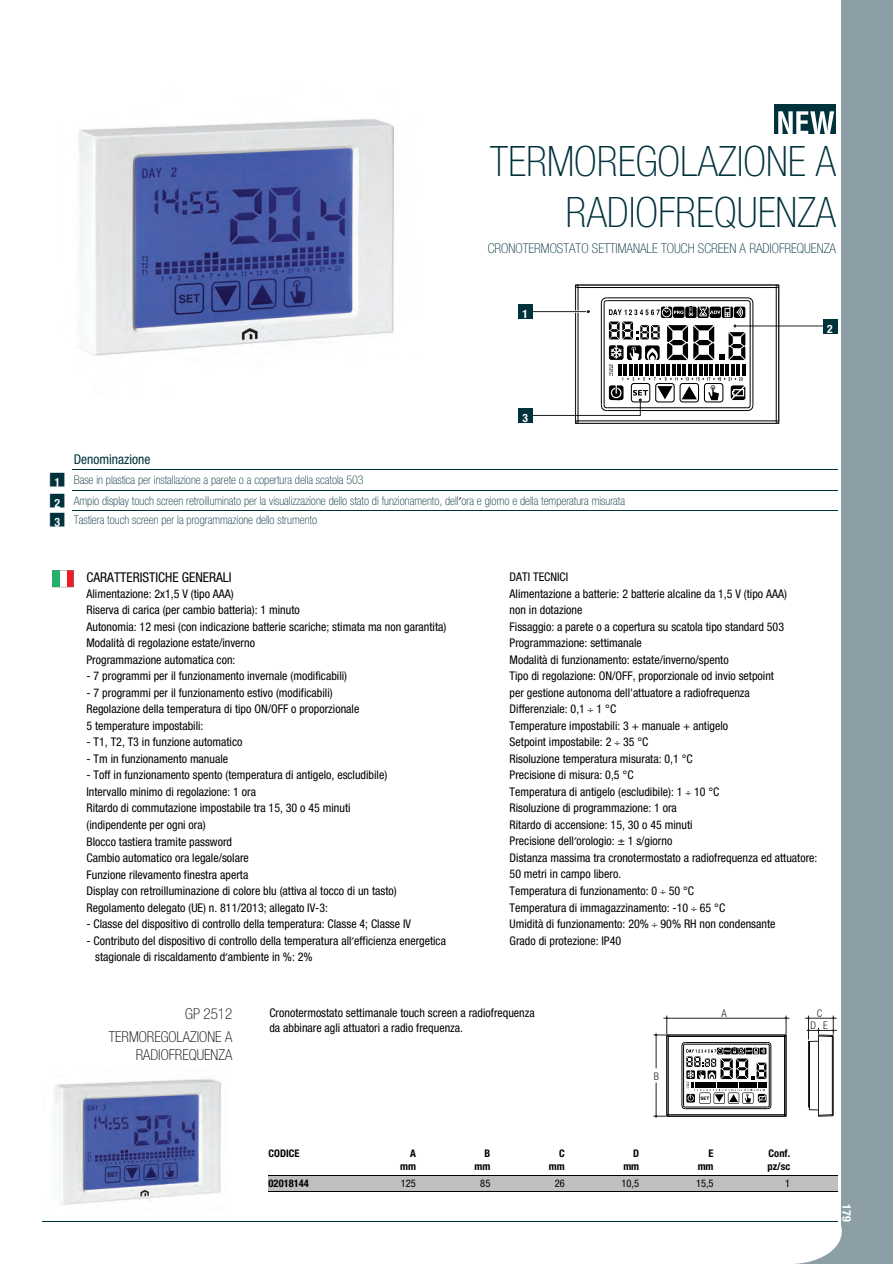
<style>
.page{position:relative;width:893px;height:1264px;background:#fff}
.page>*{position:absolute;margin:0;border:0;box-sizing:border-box;transform-origin:0 0}
.t1{font:100 condensed 42px/51px "Helvetica Neue LT Std";color:#00323c;text-align:right}
.t2{font:100 condensed 15px/22.5px "Helvetica Neue LT Std";color:#000;text-align:right}
.t3{font:100 condensed 13.5px "Helvetica Neue LT Std";color:#00323c}
.t4{font:condensed 13.5px "Helvetica Neue LT Std";color:#000}
.t5{font:condensed 13.5px "Helvetica Neue LT Std";color:#00323c}
.t6{font:condensed 12px/16.5px "Helvetica Neue LT Std";color:#000}
.t7{font:100 condensed 12px/21px "Helvetica Neue LT Std";color:#00323c}
.t8{font:700 condensed 12px "Helvetica Neue LT Std";color:#fff}
.t9{font:700 condensed 11.55px "Helvetica Neue";color:#fff}
.t10{font:700 condensed 10.5px/12.8px "Helvetica Neue LT Std";color:#000;text-align:right}
.t11{font:condensed 10.5px "Helvetica Neue LT Std";color:#000}
.t12{font:300 condensed 10.5px "Helvetica Neue";color:#231f20}
.s1{font-family:"Emmeti";font-weight:700;font-stretch:normal}
</style>
<div class="page">
<div style="left:842px;top:0;width:51px;height:1263px;background:#8c9ea6"></div>
<svg style="left:804px;top:1198px;width:38px;height:65px"></svg>
<hr style="left:72px;top:469px;width:766px;height:1px;background:#00323c">
<hr style="left:72px;top:490px;width:766px;height:1px;background:#00323c">
<hr style="left:72px;top:510px;width:766px;height:1px;background:#00323c">
<img style="left:78px;top:119px;width:316px;height:237px">
<div style="left:774px;top:105px;width:62px;height:29px;background:#00323c"></div>
<svg style="left:778px;top:111px;width:56px;height:23px"></svg>
<hr style="left:735px;top:325px;width:88px;height:1px;background:#231f20">
<div style="left:823px;top:319px;width:14px;height:14px;background:#00323c"></div>
<hr style="left:578px;top:287px;width:1px;height:134px;background:#000001">
<hr style="left:578px;top:420px;width:200px;height:1px;background:#000001">
<hr style="left:607px;top:297px;width:140px;height:1px;background:#000001">
<hr style="left:753px;top:304px;width:1px;height:100px;background:#000001">
<hr style="left:776px;top:287px;width:1px;height:135px;background:#000001">
<div style="left:575px;top:284px;width:204px;height:140px;border:1px solid #231f20"></div>
<hr style="left:576px;top:287px;width:202px;height:1px;background:#000001">
<hr style="left:577px;top:285px;width:200px;height:1px;background:#231f20">
<div style="left:518px;top:304px;width:14px;height:14px;background:#00323c"></div>
<svg style="left:529px;top:298px;width:224px;height:125px"></svg>
<div style="left:518px;top:408px;width:14px;height:14px;background:#00323c"></div>
<svg style="left:53px;top:570px;width:21px;height:17px"></svg>
<img style="left:54px;top:1078px;width:167px;height:127px">
<div style="left:268px;top:1175px;width:76px;height:16px;background:#bfbfbf"></div>
<div style="left:344px;top:1175px;width:73px;height:16px;background:#bfbfbf"></div>
<div style="left:417px;top:1175px;width:74px;height:16px;background:#bfbfbf"></div>
<div style="left:491px;top:1175px;width:75px;height:16px;background:#bfbfbf"></div>
<div style="left:566px;top:1175px;width:74px;height:16px;background:#bfbfbf"></div>
<div style="left:640px;top:1175px;width:74px;height:16px;background:#bfbfbf"></div>
<div style="left:714px;top:1175px;width:77px;height:16px;background:#bfbfbf"></div>
<div style="left:791px;top:1175px;width:47px;height:16px;background:#bfbfbf"></div>
<hr style="left:268px;top:1174px;width:570px;height:1px;background:#000">
<hr style="left:268px;top:1191px;width:570px;height:1px;background:#000">
<hr style="left:663px;top:1018px;width:126px;height:1px;background:#231f20">
<hr style="left:656px;top:1033px;width:1px;height:35px;background:#231f20">
<hr style="left:656px;top:1082px;width:1px;height:35px;background:#231f20">
<hr style="left:805px;top:1018px;width:32px;height:1px;background:#231f20">
<hr style="left:807px;top:1030px;width:30px;height:1px;background:#231f20">
<hr style="left:668px;top:1036px;width:1px;height:78px;background:#000001">
<hr style="left:771px;top:1046px;width:1px;height:59px;background:#000001">
<hr style="left:786px;top:1036px;width:1px;height:79px;background:#000001">
<div style="left:666px;top:1034px;width:120px;height:82px;border:1px solid #231f20"></div>
<hr style="left:668px;top:1115px;width:117px;height:1px;background:#000001">
<hr style="left:668px;top:1114px;width:117px;height:1px;background:#000001">
<hr style="left:685px;top:1108px;width:82px;height:1px;background:#000001">
<hr style="left:667px;top:1036px;width:118px;height:1px;background:#000001">
<hr style="left:668px;top:1034px;width:117px;height:1px;background:#231f20">
<svg style="left:682px;top:1042px;width:89px;height:66px"></svg>
<svg style="left:784px;top:1015px;width:3px;height:21px"></svg>
<svg style="left:653px;top:1114px;width:16px;height:3px"></svg>
<svg style="left:653px;top:1015px;width:16px;height:21px"></svg>
<svg style="left:807px;top:1015px;width:27px;height:101px"></svg>
<hr style="left:42px;top:1221px;width:796px;height:1px;background:#00323c">
<h1 class="t1" style="left:490px;top:140px;width:347px">TERMOREGOLAZIONE A<br>RADIOFREQUENZA</h1>
<p class="t3" style="left:488px;top:244px;width:350px">CRONOTERMOSTATO SETTIMANALE TOUCH SCREEN A RADIOFREQUENZA</p>
<p class="t9" style="left:523px;top:310px;width:7px">1</p>
<p class="t9" style="left:827px;top:325px;width:7px">2</p>
<p class="t9" style="left:523px;top:414px;width:7px">3</p>
<p class="t5" style="left:74px;top:454px;width:78px">Denominazione</p>
<p class="t7" style="left:50px;top:470px;width:576px"><span class="s1">1</span> Base in plastica per installazione a parete o a copertura della scatola 503<br><span class="s1">2</span> Ampio display touch screen retroilluminato per la visualizzazione dello stato di funzionamento, dell ora e giorno e della temperatura misurata</p>
<p class="t7" style="left:50px;top:510px;width:268px"><span class="s1">3</span> Tastiera touch screen per la programmazione dello strumento</p>
<p class="t4" style="left:87px;top:572px;width:147px">CARATTERISTICHE GENERALI</p>
<p class="t6" style="left:87px;top:586px;width:361px">Alimentazione: 2x1,5 V (tipo AAA)<br>Riserva di carica (per cambio batteria): 1 minuto<br>Autonomia: 12 mesi (con indicazione batterie scariche; stimata ma non garantita)<br>Modalità di regolazione estate/inverno<br>Programmazione automatica con:</p>
<p class="t6" style="left:87px;top:669px;width:262px">- 7 programmi per il funzionamento invernale (modificabili)</p>
<p class="t6" style="left:87px;top:685px;width:274px">- 7 programmi per il funzionamento estivo (modificabili)<br>Regolazione della temperatura di tipo ON/OFF o proporzionale<br>5 temperature impostabili:</p>
<p class="t6" style="left:87px;top:735px;width:157px">- T1, T2, T3 in funzione automatico</p>
<p class="t6" style="left:87px;top:751px;width:143px">- Tm in funzionamento manuale</p>
<p class="t6" style="left:87px;top:768px;width:312px">- Toff in funzionamento spento (temperatura di antigelo, escludibile)<br>Intervallo minimo di regolazione: 1 ora<br>Ritardo di commutazione impostabile tra 15, 30 o 45 minuti (indipendente per ogni ora)<br>Blocco tastiera tramite password<br>Cambio automatico ora legale/solare<br>Funzione rilevamento finestra aperta<br>Display con retroilluminazione di colore blu (attiva al tocco di un tasto)<br>Regolamento delegato (UE) n. 811/2013; allegato IV-3:</p>
<p class="t6" style="left:87px;top:916px;width:326px">- Classe del dispositivo di controllo della temperatura: Classe 4; Classe IV</p>
<p class="t6" style="left:95px;top:933px;width:352px;text-indent:-9px">- Contributo del dispositivo di controllo della temperatura all efficienza energetica stagionale di riscaldamento d ambiente in %: 2%</p>
<p class="t6" style="left:510px;top:570px;width:309px">DATI TECNICI<br>Alimentazione a batterie: 2 batterie alcaline da 1,5 V (tipo AAA)<br>non in dotazione<br>Fissaggio: a parete o a copertura su scatola tipo standard 503<br>Programmazione: settimanale<br>Modalità di funzionamento: estate/inverno/spento<br>Tipo di regolazione: ON/OFF, proporzionale od invio setpoint<br>per gestione autonoma dell'attuatore a radiofrequenza<br>Differenziale: 0,1 1 °C<br>Temperature impostabili: 3 + manuale + antigelo<br>Setpoint impostabile: 2 35 °C<br>Risoluzione temperatura misurata: 0,1 °C<br>Precisione di misura: 0,5 °C<br>Temperatura di antigelo (escludibile): 1 10 °C<br>Risoluzione di programmazione: 1 ora<br>Ritardo di accensione: 15, 30 o 45 minuti<br>Precisione dell orologio: ± 1 s/giorno<br>Distanza massima tra cronotermostato a radiofrequenza ed attuatore:<br>50 metri in campo libero.<br>Temperatura di funzionamento: 0 50 °C<br>Temperatura di immagazzinamento: -10 65 °C<br>Umidità di funzionamento: 20% 90% RH non condensante<br>Grado di protezione: IP40</p>
<p class="t2" style="left:109px;top:1004px;width:125px">GP 2512<br>TERMOREGOLAZIONE A</p>
<p class="t2" style="left:136px;top:1044px;width:98px">RADIOFREQUENZA</p>
<p class="t6" style="left:269px;top:1007px;width:267px;line-height:14.2px">Cronotermostato settimanale touch screen a radiofrequenza da abbinare agli attuatori a radio frequenza.</p>
<p class="t12" style="left:654px;top:1072px;width:7px">B</p>
<p class="t12" style="left:721px;top:1009px;width:7px">A</p>
<p class="t12" style="left:817px;top:1009px;width:7px">C</p>
<p class="t12" style="left:811px;top:1021px;width:19px">D E</p>
<p class="t10" style="left:269px;top:1148px;width:32px">CODICE</p>
<p class="t10" style="left:400px;top:1148px;width:17px">A mm</p>
<p class="t10" style="left:474px;top:1148px;width:17px">B mm</p>
<p class="t10" style="left:549px;top:1148px;width:17px">C mm</p>
<p class="t10" style="left:623px;top:1148px;width:17px">D mm</p>
<p class="t10" style="left:698px;top:1148px;width:17px">E mm</p>
<p class="t10" style="left:767px;top:1148px;width:24px;text-align:left">Conf. pz/sc</p>
<p class="t10" style="left:269px;top:1177px;width:42px">02018144</p>
<p class="t11" style="left:401px;top:1179px;width:17px">125</p>
<p class="t11" style="left:480px;top:1179px;width:12px">85</p>
<p class="t11" style="left:555px;top:1179px;width:12px">26</p>
<p class="t11" style="left:622px;top:1179px;width:19px">10,5</p>
<p class="t11" style="left:696px;top:1179px;width:19px">15,5</p>
<p class="t11" style="left:785px;top:1179px;width:7px">1</p>
<p class="t8" style="left:851px;top:1204px;width:19px;rotate:90deg">179</p>
</div>
